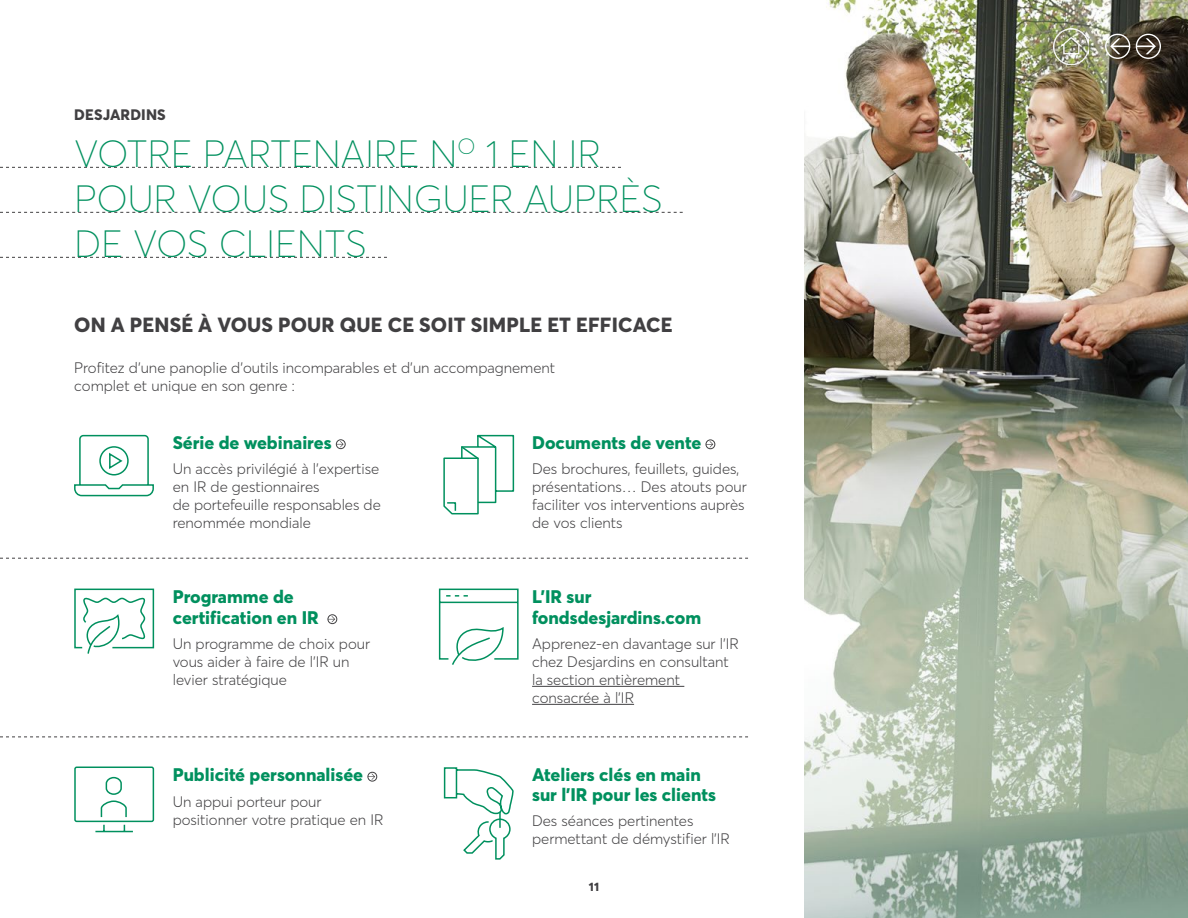
<style>
.page{position:relative;width:1188px;height:918px;background:#fff}
.page>*{position:absolute;margin:0;border:0;box-sizing:border-box;transform-origin:0 0}
.Txt_titre_vert_souli{font:100 37.5px "Desjardins Sans";letter-spacing:.01em;color:#00905e}
.sous-titre_10pts{font:800 20.25px "Desjardins Sans";letter-spacing:.01em;color:#414042}
.sous-titre_10pts-2{font:800 18px/21px "Desjardins Sans";color:#00905e}
.Txt_courant{font:300 15px/18px "Desjardins Sans";color:#414042}
.surtitre{font:800 15px "Desjardins Sans";letter-spacing:.01em;color:#414042}
.t1{font:800 12px "Desjardins Sans";color:#414042}
</style>
<div class="page">
<img style="left:804px;top:0;width:384px;height:918px">
<svg style="left:0;top:167px;width:621px;height:1px"></svg>
<svg style="left:0;top:212px;width:683px;height:1px"></svg>
<svg style="left:0;top:257px;width:387px;height:1px"></svg>
<svg style="left:336px;top:441px;width:8px;height:6px"></svg>
<div style="left:336px;top:439px;width:10px;height:10px;border:1px solid #414042;border-radius:50%"></div>
<svg style="left:706px;top:441px;width:7px;height:6px"></svg>
<div style="left:706px;top:440px;width:9px;height:9px;border:1px solid #414042;border-radius:50%"></div>
<svg style="left:328px;top:616px;width:7px;height:6px"></svg>
<div style="left:328px;top:614px;width:9px;height:10px;border:1px solid #414042;border-radius:50%"></div>
<hr style="left:532px;top:686px;width:152px;height:1px;background:#414042">
<hr style="left:532px;top:704px;width:102px;height:1px;background:#414042">
<svg style="left:368px;top:774px;width:7px;height:6px"></svg>
<div style="left:368px;top:772px;width:9px;height:9px;border:1px solid #414042;border-radius:50%"></div>
<svg style="left:74px;top:766px;width:81px;height:67px"></svg>
<svg style="left:74px;top:434px;width:80px;height:63px"></svg>
<svg style="left:0;top:558px;width:748px;height:1px"></svg>
<svg style="left:0;top:737px;width:748px;height:1px"></svg>
<svg style="left:74px;top:588px;width:81px;height:66px"></svg>
<svg style="left:438px;top:588px;width:81px;height:77px"></svg>
<svg style="left:443px;top:434px;width:72px;height:81px"></svg>
<svg style="left:443px;top:767px;width:71px;height:93px"></svg>
<svg style="left:1137px;top:38px;width:19px;height:16px"></svg>
<div style="left:1136px;top:34px;width:25px;height:25px;border:1px solid #fff;border-radius:50%"></div>
<svg style="left:1110px;top:38px;width:19px;height:16px"></svg>
<div style="left:1105px;top:34px;width:25px;height:25px;border:1px solid #fff;border-radius:50%"></div>
<img style="left:1053px;top:29px;width:35px;height:35px">
<p class="surtitre" style="left:74px;top:105px;width:93px">DESJARDINS</p>
<p class="Txt_titre_vert_souli" style="left:74px;top:131px;width:528px">VOTRE PARTENAIRE N<sup>O</sup> 1 EN IR</p>
<p class="Txt_titre_vert_souli" style="left:74px;top:176px;width:590px">POUR VOUS DISTINGUER AUPRÈS</p>
<p class="Txt_titre_vert_souli" style="left:74px;top:221px;width:294px">DE VOS CLIENTS</p>
<p class="sous-titre_10pts" style="left:74px;top:312px;width:600px">ON A PENSÉ À VOUS POUR QUE CE SOIT SIMPLE ET EFFICACE</p>
<p class="Txt_courant" style="left:74px;top:358px;width:483px">Profitez d’une panoplie d’outils incomparables et d’un accompagnement complet et unique en son genre :</p>
<p class="sous-titre_10pts-2" style="left:173px;top:432px;width:160px">Série de webinaires</p>
<p class="Txt_courant" style="left:173px;top:460px;width:210px">Un accès privilégié à l’expertise en IR de gestionnaires<br>de portefeuille responsables de renommée mondiale</p>
<p class="sous-titre_10pts-2" style="left:173px;top:586px;width:148px">Programme de certification en IR</p>
<p class="Txt_courant" style="left:173px;top:635px;width:199px">Un programme de choix pour vous aider à faire de l’IR un levier stratégique</p>
<p class="sous-titre_10pts-2" style="left:173px;top:764px;width:192px">Publicité personnalisée</p>
<p class="Txt_courant" style="left:173px;top:792px;width:212px">Un appui porteur pour positionner votre pratique en IR</p>
<p class="sous-titre_10pts-2" style="left:532px;top:432px;width:171px">Documents de vente</p>
<p class="Txt_courant" style="left:532px;top:460px;width:216px">Des brochures, feuillets, guides, présentations… Des atouts pour faciliter vos interventions auprès de vos clients</p>
<p class="sous-titre_10pts-2" style="left:532px;top:586px;width:171px">L’IR sur fondsdesjardins.com</p>
<p class="Txt_courant" style="left:532px;top:635px;width:208px">Apprenez-en davantage sur l’IR chez Desjardins en consultant la section entièrement consacrée à l’IR</p>
<p class="sous-titre_10pts-2" style="left:532px;top:765px;width:186px;line-height:19.5px">Ateliers clés en main sur l’IR pour les clients</p>
<p class="Txt_courant" style="left:532px;top:812px;width:199px">Des séances pertinentes permettant de démystifier l’IR</p>
<p class="t1" style="left:589px;top:880px;width:12px">11</p>
</div>
